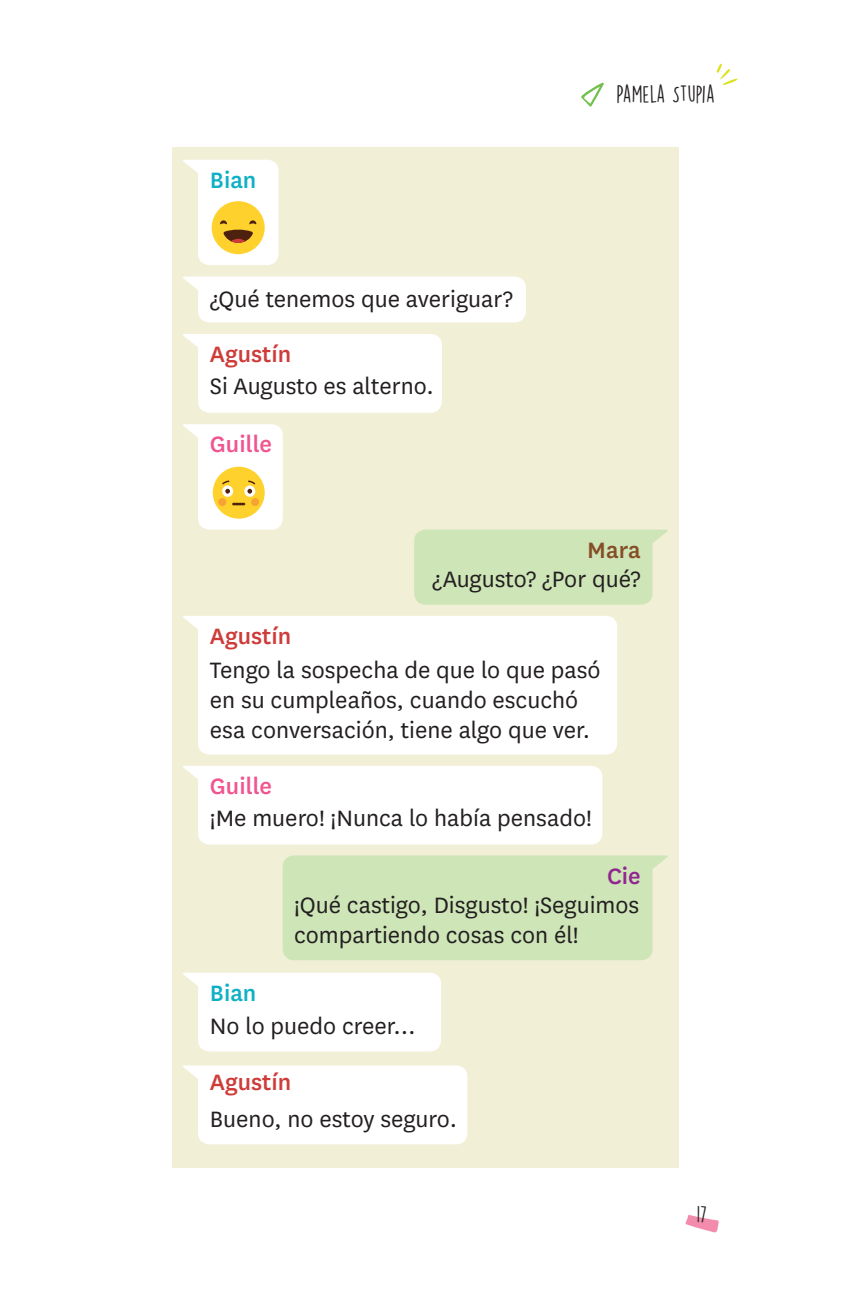
<style>
.page{position:relative;width:851px;height:1304px;background:#fff}
.page>*{position:absolute;margin:0;border:0;box-sizing:border-box;transform-origin:0 0}
.t1{font:26px/29.6px "National";color:#231f20}
.t2{font:500 26px "National";color:#ce3c3a}
.t3{font:500 26px "National";color:#f0558f}
.t4{font:500 26px "National";color:#0eb0c5}
.t5{font:500 26px "National";color:#854e26}
.t6{font:22px "DK Lemon Yellow Sun";color:#231f20}
.t7{font:20px "DK Lemon Yellow Sun";color:#231f20}
.s1{font-weight:500;color:#ce3c3a}
.s2{font-weight:500;color:#f0558f}
.s3{font-weight:500;color:#90268f}
.s4{font-weight:500;color:#0eb0c5}
</style>
<div class="page">
<svg style="left:685px;top:1214px;width:33px;height:18px"></svg>
<svg style="left:716px;top:63px;width:21px;height:22px"></svg>
<svg style="left:581px;top:82px;width:23px;height:25px"></svg>
<div style="left:172px;top:147px;width:506px;height:1021px;background:#f1efd5"></div>
<div style="left:183px;top:1065px;width:284px;height:79px;background:#fff"></div>
<svg style="left:183px;top:424px;width:100px;height:106px"></svg>
<div style="left:183px;top:334px;width:259px;height:79px;background:#fff"></div>
<div style="left:183px;top:277px;width:343px;height:45px;background:#fff"></div>
<svg style="left:183px;top:160px;width:95px;height:105px"></svg>
<svg style="left:231px;top:239px;width:14px;height:4px"></svg>
<svg style="left:414px;top:530px;width:254px;height:75px;background:#d0e5b9"></svg>
<div style="left:183px;top:616px;width:434px;height:139px;background:#fff"></div>
<div style="left:183px;top:766px;width:419px;height:79px;background:#fff"></div>
<div style="left:282px;top:855px;width:386px;height:105px;background:#cee5b8"></div>
<div style="left:183px;top:973px;width:258px;height:78px;background:#fff"></div>
<p class="t4" style="left:210px;top:162px;width:48px">Bian</p>
<p class="t1" style="left:210px;top:284px;width:304px">¿Qué tenemos que averiguar?</p>
<p class="t2" style="left:210px;top:336px;width:83px">Agustín</p>
<p class="t1" style="left:210px;top:370px;width:225px">Si Augusto es alterno.</p>
<p class="t3" style="left:210px;top:427px;width:64px">Guille</p>
<p class="t6" style="left:616px;top:81px;width:100px">PAMELA STUPIA</p>
<p class="t5" style="left:587px;top:532px;width:55px">Mara</p>
<p class="t1" style="left:432px;top:563px;width:210px">¿Augusto? ¿Por qué?</p>
<p class="t1" style="left:210px;top:618px;width:392px;line-height:33.4px"><span class="s1">Agustín<br></span>Tengo la sospecha de que lo que pasó</p>
<p class="t1" style="left:210px;top:683px;width:382px">en su cumpleaños, cuando escuchó esa conversación, tiene algo que ver.</p>
<p class="t1" style="left:210px;top:769px;width:383px;line-height:32.2px"><span class="s2">Guille<br></span>¡Me muero! ¡Nunca lo había pensado!</p>
<p class="t1" style="left:294px;top:860px;width:348px;text-align:justify;text-indent:313px"><span class="s3">Cie </span>¡Qué castigo, Disgusto! ¡Seguimos compartiendo cosas con él!</p>
<p class="t1" style="left:210px;top:975px;width:207px;line-height:33.2px"><span class="s4">Bian<br></span>No lo puedo creer…</p>
<p class="t1" style="left:210px;top:1063px;width:248px;line-height:37px"><span class="s1">Agustín<br></span>Bueno, no estoy seguro.</p>
<p class="t7" style="left:696px;top:1202px;width:12px">17</p>
</div>
